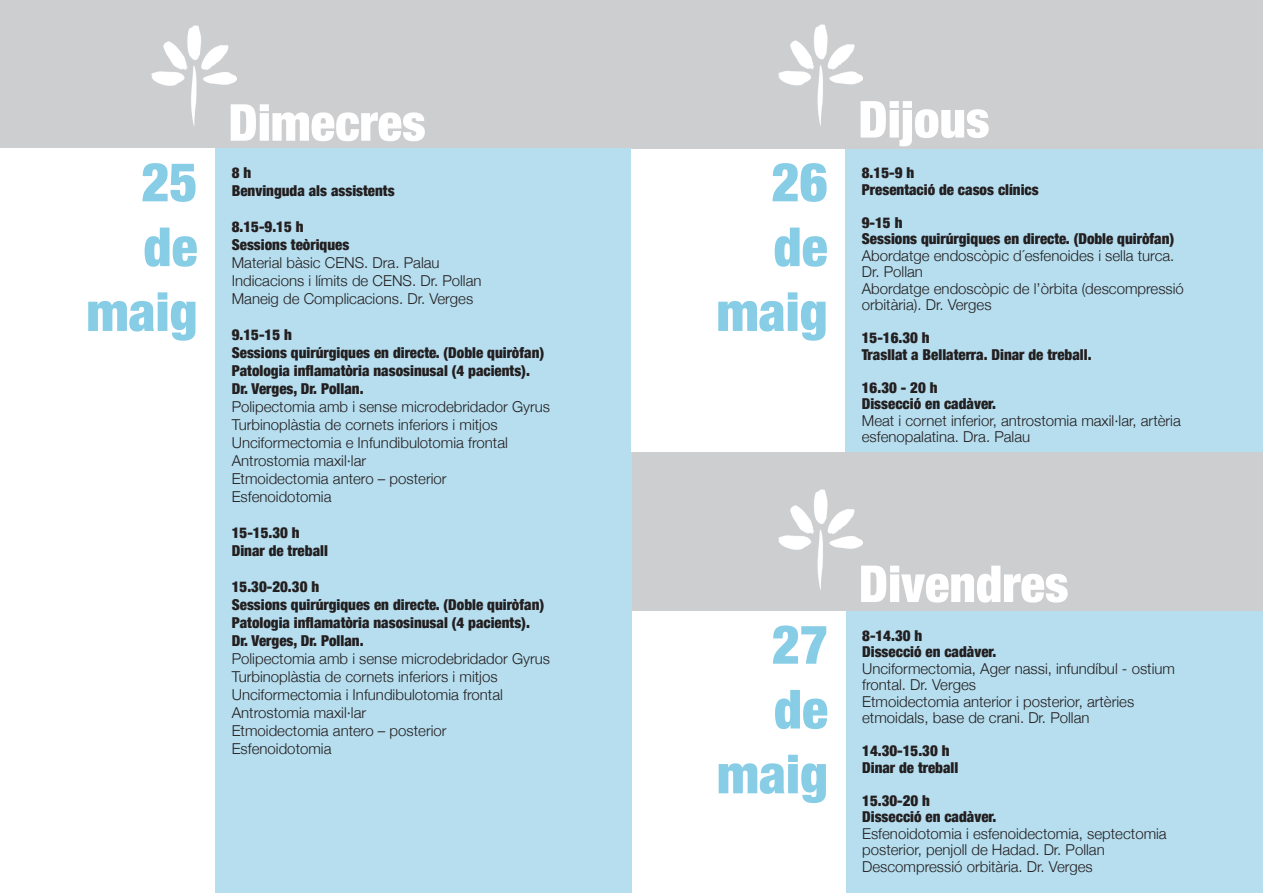
<style>
.page{position:relative;width:1263px;height:893px;background:#fff}
.page>*{position:absolute;margin:0;border:0;box-sizing:border-box;transform-origin:0 0}
.t1{font:900 condensed 54px "Helvetica Neue";color:#87cde6}
.t2{font:900 condensed 51px "Helvetica Neue";color:#fff}
.t3{font:300 15px/16.5px "Helvetica Neue";color:#231f20}
.t4{font:900 condensed 15px/18px "Helvetica Neue";color:#231f20}
</style>
<div class="page">
<div style="left:576px;top:450px;width:687px;height:201px;background:#cdced0"></div>
<div style="left:0;top:0;width:1263px;height:162px;background:#cdced0"></div>
<div style="left:0;top:149px;width:631px;height:744px;background:#b6deef"></div>
<div style="left:0;top:149px;width:215px;height:744px;background:#fff"></div>
<div style="left:635px;top:149px;width:628px;height:302px;background:#b6deef"></div>
<div style="left:632px;top:149px;width:213px;height:303px;background:#fff"></div>
<div style="left:635px;top:611px;width:628px;height:282px;background:#b6deef"></div>
<div style="left:632px;top:611px;width:213px;height:282px;background:#fff"></div>
<img style="left:152px;top:25px;width:84px;height:101px">
<img style="left:779px;top:25px;width:84px;height:100px">
<img style="left:779px;top:489px;width:84px;height:101px">
<p class="t1" style="left:141px;top:149px;width:58px">25</p>
<p class="t1" style="left:144px;top:214px;width:56px">de</p>
<p class="t1" style="left:87px;top:278px;width:113px">maig</p>
<p class="t2" style="left:228px;top:91px;width:199px">Dimecres</p>
<p class="t4" style="left:232px;top:164px;width:21px">8 h</p>
<p class="t4" style="left:232px;top:182px;width:164px">Benvinguda als assistents</p>
<p class="t4" style="left:232px;top:218px;width:73px">8.15-9.15 h</p>
<p class="t4" style="left:232px;top:236px;width:119px">Sessions teòriques</p>
<p class="t3" style="left:232px;top:254px;width:209px">Material bàsic CENS. Dra. Palau</p>
<p class="t3" style="left:232px;top:272px;width:251px">Indicacions i límits de CENS. Dr. Pollan</p>
<p class="t3" style="left:232px;top:290px;width:243px">Maneig de Complicacions. Dr. Verges</p>
<p class="t4" style="left:232px;top:326px;width:62px">9.15-15 h</p>
<p class="t4" style="left:232px;top:344px;width:314px">Sessions quirúrgiques en directe. (Doble quiròfan)<br>Patologia inflamatòria nasosinusal (4 pacients).</p>
<p class="t4" style="left:232px;top:380px;width:133px">Dr. Verges, Dr. Pollan.</p>
<p class="t3" style="left:232px;top:398px;width:320px">Polipectomia amb i sense microdebridador Gyrus</p>
<p class="t3" style="left:232px;top:416px;width:267px">Turbinoplàstia de cornets inferiors i mitjos</p>
<p class="t3" style="left:232px;top:434px;width:278px">Unciformectomia e Infundibulotomia frontal</p>
<p class="t3" style="left:232px;top:452px;width:136px">Antrostomia maxil·lar</p>
<p class="t3" style="left:232px;top:470px;width:216px">Etmoidectomia antero – posterior</p>
<p class="t3" style="left:232px;top:488px;width:101px">Esfenoidotomia</p>
<p class="t4" style="left:232px;top:524px;width:69px">15-15.30 h</p>
<p class="t4" style="left:232px;top:542px;width:98px">Dinar de treball</p>
<p class="t4" style="left:232px;top:578px;width:89px">15.30-20.30 h</p>
<p class="t4" style="left:232px;top:596px;width:314px">Sessions quirúrgiques en directe. (Doble quiròfan)</p>
<p class="t4" style="left:232px;top:614px;width:300px">Patologia inflamatòria nasosinusal (4 pacients).</p>
<p class="t4" style="left:232px;top:632px;width:133px">Dr. Verges, Dr. Pollan.</p>
<p class="t3" style="left:232px;top:650px;width:320px">Polipectomia amb i sense microdebridador Gyrus</p>
<p class="t3" style="left:232px;top:668px;width:267px">Turbinoplàstia de cornets inferiors i mitjos</p>
<p class="t3" style="left:232px;top:686px;width:273px">Unciformectomia i Infundibulotomia frontal</p>
<p class="t3" style="left:232px;top:704px;width:136px">Antrostomia maxil·lar</p>
<p class="t3" style="left:232px;top:722px;width:216px">Etmoidectomia antero – posterior</p>
<p class="t3" style="left:232px;top:740px;width:101px">Esfenoidotomia</p>
<p class="t1" style="left:771px;top:149px;width:58px">26</p>
<p class="t1" style="left:774px;top:214px;width:56px">de</p>
<p class="t1" style="left:717px;top:278px;width:113px">maig</p>
<p class="t2" style="left:858px;top:88px;width:133px">Dijous</p>
<p class="t4" style="left:862px;top:164px;width:54px">8.15-9 h</p>
<p class="t4" style="left:862px;top:180px;width:178px">Presentació de casos clínics</p>
<p class="t4" style="left:862px;top:213px;width:42px">9-15 h</p>
<p class="t4" style="left:862px;top:230px;width:314px">Sessions quirúrgiques en directe. (Doble quiròfan)</p>
<p class="t3" style="left:862px;top:247px;width:314px">Abordatge endoscòpic d´esfenoides i sella turca.</p>
<p class="t3" style="left:862px;top:263px;width:63px">Dr. Pollan</p>
<p class="t3" style="left:862px;top:280px;width:324px">Abordatge endoscòpic de l’òrbita (descompressió orbitària). Dr. Verges</p>
<p class="t4" style="left:862px;top:329px;width:69px">15-16.30 h</p>
<p class="t4" style="left:862px;top:345px;width:231px">Trasllat a Bellaterra. Dinar de treball.</p>
<p class="t4" style="left:862px;top:378px;width:77px">16.30 - 20 h</p>
<p class="t4" style="left:862px;top:395px;width:136px">Dissecció en cadàver.</p>
<p class="t3" style="left:862px;top:412px;width:320px">Meat i cornet inferior, antrostomia maxil·lar, artèria esfenopalatina. Dra. Palau</p>
<p class="t1" style="left:772px;top:611px;width:58px">27</p>
<p class="t1" style="left:774px;top:676px;width:56px">de</p>
<p class="t1" style="left:717px;top:741px;width:113px">maig</p>
<p class="t2" style="left:859px;top:552px;width:211px">Divendres</p>
<p class="t4" style="left:862px;top:626px;width:62px">8-14.30 h</p>
<p class="t4" style="left:862px;top:643px;width:136px">Dissecció en cadàver.</p>
<p class="t3" style="left:862px;top:660px;width:314px">Unciformectomia, Ager nassi, infundíbul - ostium frontal. Dr. Verges</p>
<p class="t3" style="left:862px;top:693px;width:274px">Etmoidectomia anterior i posterior, artèries</p>
<p class="t3" style="left:862px;top:709px;width:229px">etmoidals, base de crani. Dr. Pollan</p>
<p class="t4" style="left:862px;top:742px;width:89px">14.30-15.30 h</p>
<p class="t4" style="left:862px;top:758px;width:98px">Dinar de treball</p>
<p class="t4" style="left:862px;top:791px;width:69px">15.30-20 h</p>
<p class="t4" style="left:862px;top:808px;width:136px">Dissecció en cadàver.</p>
<p class="t3" style="left:862px;top:825px;width:306px">Esfenoidotomia i esfenoidectomia, septectomia posterior, penjoll de Hadad. Dr. Pollan</p>
<p class="t3" style="left:862px;top:858px;width:232px">Descompressió orbitària. Dr. Verges</p>
</div>
